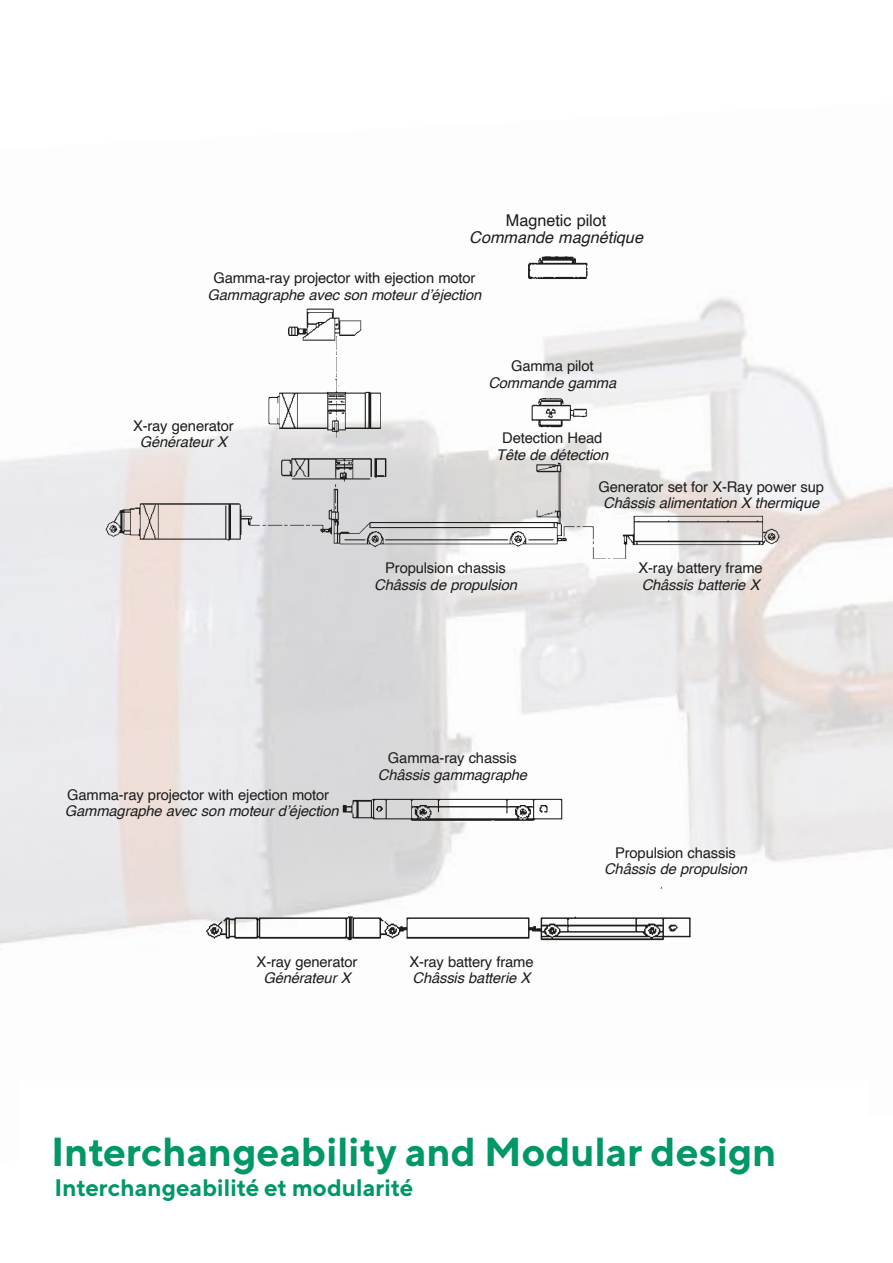
<style>
.page{position:relative;width:893px;height:1263px;background:#fff}
.page>*{position:absolute;margin:0;border:0;box-sizing:border-box;transform-origin:0 0}
.t1{font:700 40.5px "TT Norms";color:#009769}
.t2{font:condensed 29.55px "Futura Std";letter-spacing:.29em;color:#008f70}
.t3{font:700 23.85px "TT Norms";color:#009769}
.t4{font:italic 16.2px "Helvetica";color:#1d1d1b}
.t5{font:16.2px "Helvetica";color:#1d1d1b}
.t6{font:italic 14.7px "Helvetica";letter-spacing:-.01em;color:#1d1d1b}
.t7{font:14.7px "Helvetica";letter-spacing:-.01em;color:#1d1d1b}
</style>
<div class="page">
<img style="left:81px;top:256px;width:738px;height:685px">
<p class="t5" style="left:506px;top:207px;width:102px">Magnetic pilot</p>
<p class="t4" style="left:469px;top:225px;width:175px">Commande magnétique</p>
<p class="t7" style="left:213px;top:267px;width:264px">Gamma-ray projector with ejection motor</p>
<p class="t6" style="left:208px;top:283px;width:275px">Gammagraphe avec son moteur dʼéjection</p>
<p class="t7" style="left:133px;top:414px;width:102px">X-ray generator</p>
<p class="t6" style="left:140px;top:430px;width:89px">Générateur X</p>
<p class="t7" style="left:511px;top:355px;width:84px">Gamma pilot</p>
<p class="t6" style="left:488px;top:371px;width:129px">Commande gamma</p>
<p class="t7" style="left:502px;top:427px;width:102px">Detection Head</p>
<p class="t6" style="left:496px;top:443px;width:114px">Tête de détection</p>
<p class="t7" style="left:385px;top:557px;width:122px">Propulsion chassis</p>
<p class="t6" style="left:374px;top:573px;width:144px">Châssis de propulsion</p>
<p class="t7" style="left:598px;top:476px;width:227px">Generator set for X-Ray power sup</p>
<p class="t6" style="left:603px;top:492px;width:218px">Châssis alimentation X thermique</p>
<p class="t7" style="left:638px;top:557px;width:126px">X-ray battery frame</p>
<p class="t6" style="left:642px;top:573px;width:119px">Châssis batterie X</p>
<p class="t7" style="left:67px;top:783px;width:264px">Gamma-ray projector with ejection motor</p>
<p class="t6" style="left:65px;top:799px;width:275px">Gammagraphe avec son moteur dʼéjection</p>
<p class="t7" style="left:388px;top:747px;width:131px">Gamma-ray chassis</p>
<p class="t6" style="left:378px;top:763px;width:151px">Châssis gammagraphe</p>
<p class="t7" style="left:257px;top:950px;width:102px">X-ray generator</p>
<p class="t6" style="left:263px;top:966px;width:89px">Générateur X</p>
<p class="t7" style="left:409px;top:950px;width:126px">X-ray battery frame</p>
<p class="t6" style="left:413px;top:966px;width:119px">Châssis batterie X</p>
<p class="t7" style="left:615px;top:842px;width:122px">Propulsion chassis</p>
<p class="t6" style="left:604px;top:858px;width:144px">Châssis de propulsion</p>
<h2 class="t2" style="left:45px;top:1129px;width:658px">Interchangeability and modular design</h2>
<h1 class="t1" style="left:51px;top:1126px;width:727px">Interchangeability and Modular design</h1>
<h3 class="t3" style="left:55px;top:1172px;width:360px">Interchangeabilité et modularité</h3>
</div>
